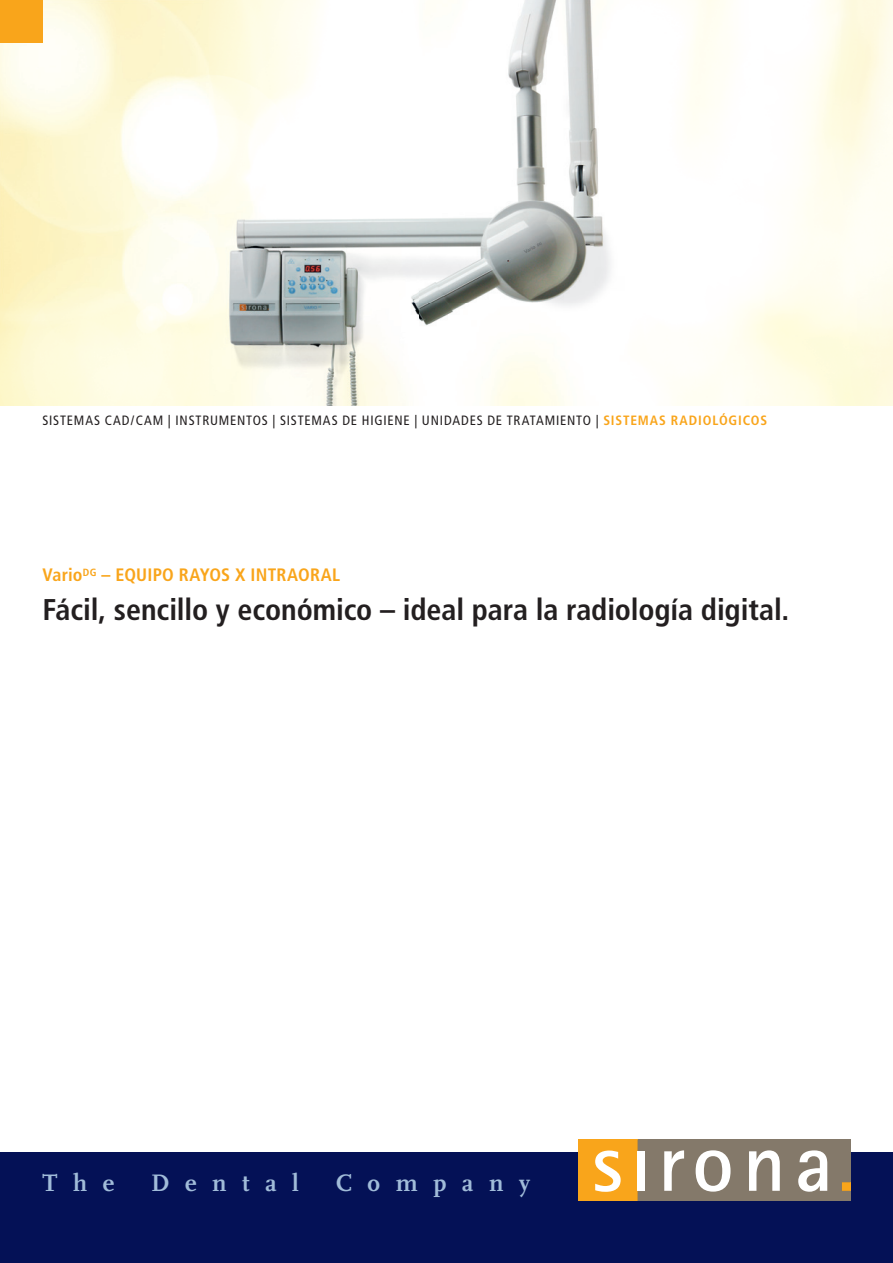
<style>
.page{position:relative;width:893px;height:1263px;background:#fff}
.page>*{position:absolute;margin:0;border:0;box-sizing:border-box;transform-origin:0 0}
.t1{font:700 condensed 30px "Frutiger";letter-spacing:-.005em;color:#231f20}
.t2{font:700 24.9px "Scala";letter-spacing:.625em;color:#a1bcd9}
.t3{font:700 condensed 18px "Frutiger";letter-spacing:.01em;color:#f9a51b}
.t4{font:condensed 13.5px "Frutiger";letter-spacing:.06em;color:#231f20}
.s1{font-weight:700;color:#f9a51b}
</style>
<div class="page">
<div style="left:0;top:1152px;width:893px;height:111px;background:#041156"></div>
<div style="left:637px;top:1140px;width:213px;height:61px;background:#84796a"></div>
<div style="left:578px;top:1140px;width:59px;height:61px;background:#f9a51b"></div>
<svg style="left:595px;top:1150px;width:26px;height:42px"></svg>
<svg style="left:664px;top:1150px;width:20px;height:41px"></svg>
<svg style="left:696px;top:1150px;width:34px;height:41px"></svg>
<svg style="left:749px;top:1150px;width:31px;height:41px"></svg>
<svg style="left:798px;top:1150px;width:29px;height:42px"></svg>
<svg style="left:841px;top:1182px;width:9px;height:9px"></svg>
<hr style="left:637px;top:1140px;width:1px;height:61px;background:#937a53">
<div style="left:637px;top:1151px;width:8px;height:40px;background:#fff"></div>
<img style="left:0;top:0;width:893px;height:405px">
<div style="left:0;top:0;width:43px;height:43px;background:#f9a51b"></div>
<p class="t4" style="left:43px;top:415px;width:726px">SISTEMAS CAD/CAM | INSTRUMENTOS | SISTEMAS DE HIGIENE | UNIDADES DE TRATAMIENTO | <span class="s1">SISTEMAS RADIOLÓGICOS</span></p>
<h3 class="t3" style="left:43px;top:568px;width:299px">Vario<sup>DG</sup> – EQUIPO RAYOS X INTRAORAL</h3>
<h1 class="t1" style="left:43px;top:598px;width:748px">Fácil, sencillo y económico – ideal para la radiología digital.</h1>
<h2 class="t2" style="left:43px;top:1172px;width:73px">The</h2>
<h2 class="t2" style="left:151px;top:1172px;width:149px">Dental</h2>
<h2 class="t2" style="left:336px;top:1172px;width:196px">Company</h2>
</div>
